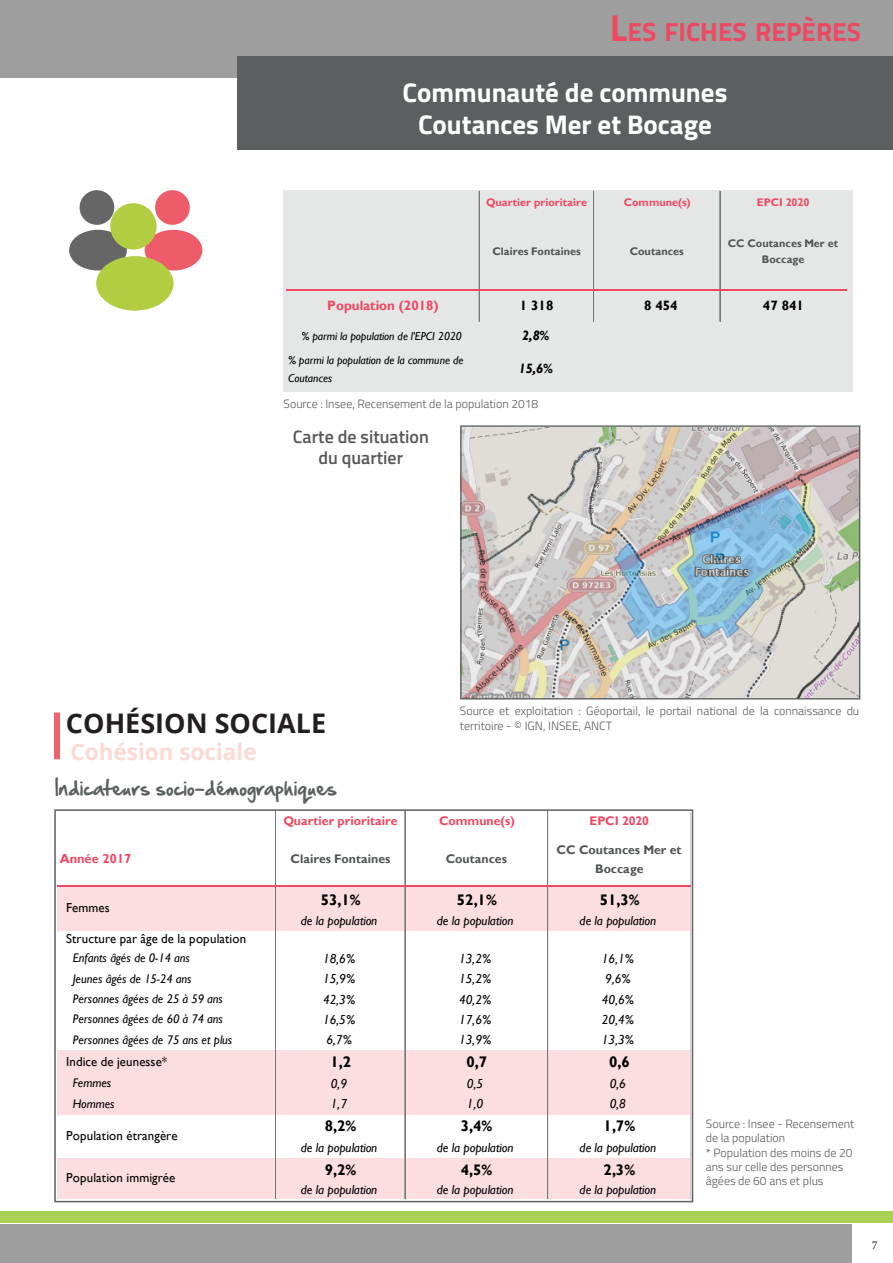
<style>
.page{position:relative;width:893px;height:1263px;background:#fff}
.page>*{position:absolute;margin:0;border:0;box-sizing:border-box;transform-origin:0 0}
.t1{font:700 27px "Titillium Web";color:#fff}
.En-tête_de_page_-_No{font:700 27px "Open Sans";color:#231f20}
.t2{font:700 26.25px "Titillium Web";color:#ef4862}
.Texte_bleu_-_Aligner{font:700 22.5px "Open Sans";color:#fcd9d4}
.Texte_de_corps_de_pa{font:18px "Hand Of Sean";color:#5b5f60}
.t3{font:600 18px/21.6px "Titillium Web";color:#57585a;text-align:center}
.t4{font:700 15.3px "Gill Sans";color:#000001}
.t5{font:700 13.5px "Gill Sans";color:#ee4862}
.t6{font:700 13.5px "Gill Sans";letter-spacing:.005em;color:#000001}
.t7{font:italic 700 13.5px "Gill Sans";color:#000001}
.t8{font:italic 13.05px "Gill Sans";letter-spacing:-.01em;color:#000001}
.t9{font:13.05px "Gill Sans";letter-spacing:.01em;color:#000001}
.t10{font:700 13.05px "Gill Sans";letter-spacing:.015em;color:#ee4862}
.t11{font:italic 12.45px "Gill Sans";letter-spacing:-.015em;color:#000001}
.t12{font:700 12.45px/18.8px "Gill Sans";color:#515455;text-align:center}
.t13{font:700 12.45px "Gill Sans";color:#ee4862}
.t14{font:300 12px/14.4px "Titillium Web";color:#57585a}
.t15{font:12px "Minion Pro";color:#231f20}
.t16{font:italic 11.55px/18px "Gill Sans";color:#000001}
.t17{font:700 11.1px/16.5px "Gill Sans";color:#515455;text-align:center}
.t18{font:700 11.1px "Gill Sans";color:#ee4862}
.s1{font-size:37.5px}
</style>
<div class="page">
<div style="left:0;top:0;width:893px;height:77px;background:#9f9e9f"></div>
<div style="left:237px;top:56px;width:656px;height:94px;background:#5b5f60"></div>
<div style="left:0;top:1224px;width:852px;height:39px;background:#9f9e9f"></div>
<div style="left:0;top:1212px;width:893px;height:11px;background:#a8d054"></div>
<img style="left:462px;top:427px;width:396px;height:270px">
<div style="left:460px;top:425px;width:400px;height:274px;border:1px solid #5b5f60"></div>
<div style="left:284px;top:190px;width:569px;height:201px;background:#e5e6e6"></div>
<hr style="left:479px;top:191px;width:1px;height:99px;background:#75797b">
<hr style="left:593px;top:191px;width:1px;height:99px;background:#75797b">
<hr style="left:719px;top:191px;width:1px;height:99px;background:#75797b">
<hr style="left:720px;top:191px;width:1px;height:99px;background:#75797b">
<hr style="left:479px;top:291px;width:1px;height:30px;background:#75797b">
<hr style="left:593px;top:291px;width:1px;height:30px;background:#75797b">
<hr style="left:719px;top:291px;width:1px;height:30px;background:#75797b">
<hr style="left:720px;top:291px;width:1px;height:30px;background:#75797b">
<hr style="left:286px;top:290px;width:560px;height:1px;background:#ee4862">
<div style="left:145px;top:230px;width:57px;height:40px;background:#ee5c69;border-radius:50%"></div>
<div style="left:155px;top:190px;width:35px;height:35px;background:#ee5c69;border-radius:50%"></div>
<div style="left:69px;top:230px;width:58px;height:40px;background:#666;border-radius:50%"></div>
<div style="left:80px;top:190px;width:34px;height:35px;background:#666;border-radius:50%"></div>
<div style="left:96px;top:256px;width:78px;height:55px;background:#b3cd43;border-radius:50%"></div>
<div style="left:110px;top:203px;width:47px;height:47px;background:#b3cd43;border-radius:50%"></div>
<div style="left:58px;top:886px;width:633px;height:44px;background:#fcdde0"></div>
<div style="left:58px;top:1050px;width:633px;height:65px;background:#fcdde0"></div>
<div style="left:58px;top:1158px;width:633px;height:40px;background:#fcdde0"></div>
<hr style="left:275px;top:811px;width:1px;height:74px;background:#75797b">
<hr style="left:405px;top:811px;width:1px;height:74px;background:#75797b">
<hr style="left:547px;top:811px;width:1px;height:74px;background:#75797b">
<hr style="left:548px;top:811px;width:1px;height:74px;background:#75797b">
<hr style="left:275px;top:887px;width:1px;height:311px;background:#75797b">
<hr style="left:405px;top:887px;width:1px;height:311px;background:#75797b">
<hr style="left:547px;top:887px;width:1px;height:311px;background:#75797b">
<hr style="left:548px;top:887px;width:1px;height:311px;background:#75797b">
<hr style="left:57px;top:885px;width:634px;height:2px;background:#ee4862">
<div style="left:54px;top:809px;width:639px;height:393px;border:2px solid #666565"></div>
<div style="left:54px;top:712px;width:6px;height:47px;background:#f0636e"></div>
<h2 class="t2" style="left:610px;top:12px;width:253px"><span class="s1">L</span>ES FICHES REPÈRES</h2>
<p class="t1" style="left:403px;top:72px;width:326px">Communauté de communes</p>
<p class="t1" style="left:418px;top:104px;width:295px">Coutances Mer et Bocage</p>
<p class="t18" style="left:486px;top:195px;width:102px">Quartier prioritaire</p>
<p class="t18" style="left:624px;top:195px;width:69px">Commune(s)</p>
<p class="t18" style="left:757px;top:195px;width:54px">EPCI 2020</p>
<p class="t17" style="left:493px;top:244px;width:90px">Claires Fontaines</p>
<p class="t17" style="left:630px;top:244px;width:56px">Coutances</p>
<p class="t17" style="left:728px;top:235px;width:112px">CC Coutances Mer et<br>Boccage</p>
<p class="t5" style="left:327px;top:297px;width:113px">Population (2018)</p>
<p class="t6" style="left:520px;top:297px;width:35px">1 318</p>
<p class="t6" style="left:644px;top:297px;width:35px">8 454</p>
<p class="t6" style="left:763px;top:297px;width:43px">47 841</p>
<p class="t16" style="left:301px;top:327px;width:162px">% parmi la population de l'EPCI 2020</p>
<p class="t7" style="left:522px;top:328px;width:28px">2,8%</p>
<p class="t16" style="left:288px;top:351px;width:177px">% parmi la population de la commune de<br>Coutances</p>
<p class="t7" style="left:519px;top:361px;width:35px">15,6%</p>
<p class="t14" style="left:284px;top:396px;width:256px">Source : Insee, Recensement de la population 2018</p>
<p class="t3" style="left:293px;top:425px;width:138px">Carte de situation du quartier</p>
<p class="En-tête_de_page_-_No" style="left:66px;top:704px;width:262px">COHÉSION SOCIALE</p>
<p class="Texte_bleu_-_Aligner" style="left:70px;top:735px;width:188px">Cohésion sociale</p>
<p class="Texte_de_corps_de_pa" style="left:55px;top:772px;width:284px">Indicateurs socio-démographiques</p>
<p class="t14" style="left:460px;top:703px;width:401px">Source et exploitation : Géoportail, le portail national de la connaissance du territoire - © IGN, INSEE, ANCT</p>
<p class="t13" style="left:283px;top:814px;width:116px">Quartier prioritaire</p>
<p class="t13" style="left:439px;top:814px;width:77px">Commune(s)</p>
<p class="t13" style="left:590px;top:814px;width:61px">EPCI 2020</p>
<p class="t10" style="left:60px;top:851px;width:73px">Année 2017</p>
<p class="t12" style="left:291px;top:850px;width:101px">Claires Fontaines</p>
<p class="t12" style="left:446px;top:850px;width:63px">Coutances</p>
<p class="t12" style="left:557px;top:840px;width:126px">CC Coutances Mer et<br>Boccage</p>
<p class="t4" style="left:321px;top:891px;width:41px">53,1%</p>
<p class="t4" style="left:457px;top:891px;width:41px">52,1%</p>
<p class="t4" style="left:600px;top:891px;width:41px">51,3%</p>
<p class="t8" style="left:301px;top:913px;width:78px">de la population</p>
<p class="t8" style="left:437px;top:913px;width:78px">de la population</p>
<p class="t8" style="left:579px;top:913px;width:78px">de la population</p>
<p class="t9" style="left:66px;top:931px;width:182px">Structure par âge de la population</p>
<p class="t11" style="left:73px;top:951px;width:118px">Enfants âgés de 0-14 ans</p>
<p class="t8" style="left:323px;top:951px;width:34px">18,6%</p>
<p class="t8" style="left:459px;top:951px;width:34px">13,2%</p>
<p class="t8" style="left:602px;top:951px;width:34px">16,1%</p>
<p class="t11" style="left:73px;top:971px;width:120px">Jeunes âgés de 15-24 ans</p>
<p class="t8" style="left:323px;top:971px;width:34px">15,9%</p>
<p class="t8" style="left:459px;top:971px;width:34px">15,2%</p>
<p class="t8" style="left:605px;top:971px;width:27px">9,6%</p>
<p class="t11" style="left:73px;top:991px;width:151px">Personnes âgées de 25 à 59 ans</p>
<p class="t8" style="left:323px;top:991px;width:34px">42,3%</p>
<p class="t8" style="left:459px;top:991px;width:34px">40,2%</p>
<p class="t8" style="left:602px;top:991px;width:34px">40,6%</p>
<p class="t11" style="left:73px;top:1012px;width:151px">Personnes âgées de 60 à 74 ans</p>
<p class="t8" style="left:323px;top:1012px;width:34px">16,5%</p>
<p class="t8" style="left:459px;top:1012px;width:34px">17,6%</p>
<p class="t8" style="left:602px;top:1012px;width:34px">20,4%</p>
<p class="t11" style="left:73px;top:1032px;width:161px">Personnes âgées de 75 ans et plus</p>
<p class="t8" style="left:326px;top:1032px;width:27px">6,7%</p>
<p class="t8" style="left:459px;top:1032px;width:34px">13,9%</p>
<p class="t8" style="left:602px;top:1032px;width:34px">13,3%</p>
<p class="t9" style="left:66px;top:1054px;width:103px">Indice de jeunesse*</p>
<p class="t4" style="left:330px;top:1053px;width:22px">1,2</p>
<p class="t4" style="left:466px;top:1053px;width:22px">0,7</p>
<p class="t4" style="left:609px;top:1053px;width:22px">0,6</p>
<p class="t11" style="left:73px;top:1076px;width:40px">Femmes</p>
<p class="t8" style="left:331px;top:1076px;width:18px">0,9</p>
<p class="t8" style="left:467px;top:1076px;width:18px">0,5</p>
<p class="t8" style="left:610px;top:1076px;width:18px">0,6</p>
<p class="t11" style="left:73px;top:1096px;width:43px">Hommes</p>
<p class="t8" style="left:331px;top:1096px;width:18px">1,7</p>
<p class="t8" style="left:467px;top:1096px;width:18px">1,0</p>
<p class="t8" style="left:610px;top:1096px;width:18px">0,8</p>
<p class="t4" style="left:325px;top:1117px;width:33px">8,2%</p>
<p class="t4" style="left:461px;top:1117px;width:33px">3,4%</p>
<p class="t4" style="left:604px;top:1117px;width:33px">1,7%</p>
<p class="t8" style="left:301px;top:1140px;width:78px">de la population</p>
<p class="t8" style="left:437px;top:1140px;width:78px">de la population</p>
<p class="t8" style="left:579px;top:1140px;width:78px">de la population</p>
<p class="t4" style="left:325px;top:1160px;width:33px">9,2%</p>
<p class="t4" style="left:461px;top:1160px;width:33px">4,5%</p>
<p class="t4" style="left:604px;top:1160px;width:33px">2,3%</p>
<p class="t8" style="left:301px;top:1182px;width:78px">de la population</p>
<p class="t8" style="left:437px;top:1182px;width:78px">de la population</p>
<p class="t8" style="left:579px;top:1182px;width:78px">de la population</p>
<p class="t9" style="left:66px;top:900px;width:45px">Femmes</p>
<p class="t9" style="left:66px;top:1128px;width:113px">Population étrangère</p>
<p class="t9" style="left:66px;top:1170px;width:111px">Population immigrée</p>
<p class="t14" style="left:706px;top:1116px;width:150px">Source : Insee - Recensement de la population</p>
<p class="t14" style="left:706px;top:1144px;width:148px">* Population des moins de 20 ans sur celle des personnes âgées de 60 ans et plus</p>
<p class="t15" style="left:872px;top:1237px;width:7px">7</p>
</div>
